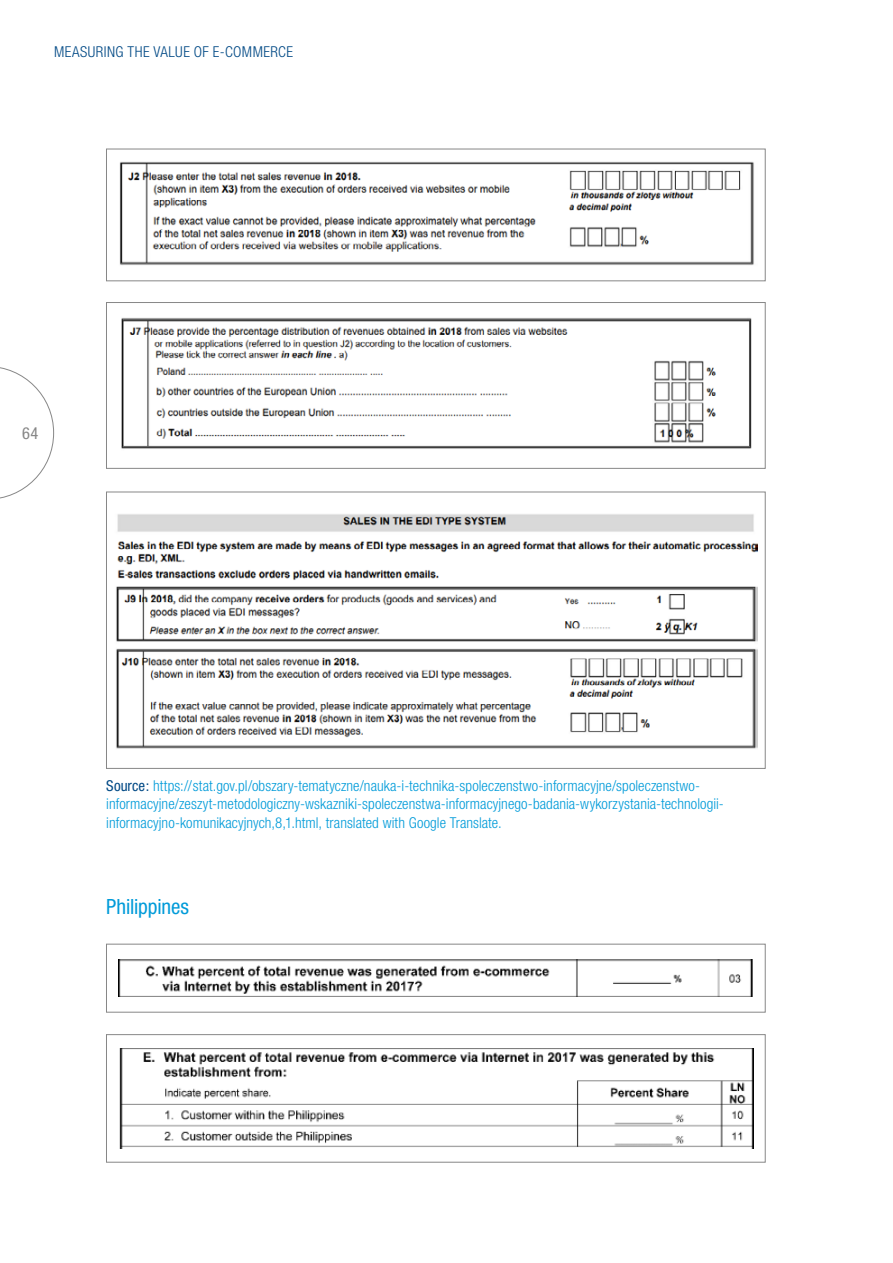
<style>
.page{position:relative;width:893px;height:1263px;background:#fff}
.page>*{position:absolute;margin:0;border:0;box-sizing:border-box;transform-origin:0 0}
.Title_3{font:condensed 21px "Helvetica Neue LT Std";letter-spacing:-.01em;color:#009bd9}
.t1{font:condensed 16.5px "Helvetica Neue LT Std";color:#878787}
.Source___Notes{font:300 condensed 15px/18.8px "Helvetica Neue LT Std";letter-spacing:.005em;color:#009bd9}
.t2{font:300 condensed 15px "Helvetica Neue LT Std";letter-spacing:.03em;color:#004985}
.s1{font-weight:400;color:#004985}
</style>
<div class="page">
<svg style="left:0;top:367px;width:54px;height:132px"></svg>
<img style="left:119px;top:161px;width:635px;height:104px">
<div style="left:106px;top:149px;width:659px;height:132px;border:1px solid #878787"></div>
<img style="left:121px;top:317px;width:631px;height:132px">
<div style="left:106px;top:302px;width:659px;height:166px;border:1px solid #878787"></div>
<img style="left:116px;top:514px;width:641px;height:235px">
<img style="left:119px;top:959px;width:634px;height:38px">
<div style="left:106px;top:944px;width:659px;height:68px;border:1px solid #878787"></div>
<img style="left:119px;top:1048px;width:634px;height:101px">
<div style="left:106px;top:1034px;width:659px;height:128px;border:1px solid #878787"></div>
<p class="t2" style="left:54px;top:43px;width:241px">MEASURING THE VALUE OF E-COMMERCE</p>
<p class="t1" style="left:22px;top:423px;width:18px">64</p>
<p class="Source___Notes" style="left:106px;top:776px;width:619px"><span class="s1">Source:</span> https://stat.gov.pl/obszary-tematyczne/nauka-i-technika-spoleczenstwo-informacyjne/spoleczenstwo&shy;informacyjne/zeszyt-metodologiczny-wskazniki-spoleczenstwa-informacyjnego-badania-wykorzystania-technologii&shy;informacyjno-komunikacyjnych,8,1.html, translated with Google Translate.</p>
<p class="Title_3" style="left:106px;top:894px;width:84px">Philippines</p>
</div>
